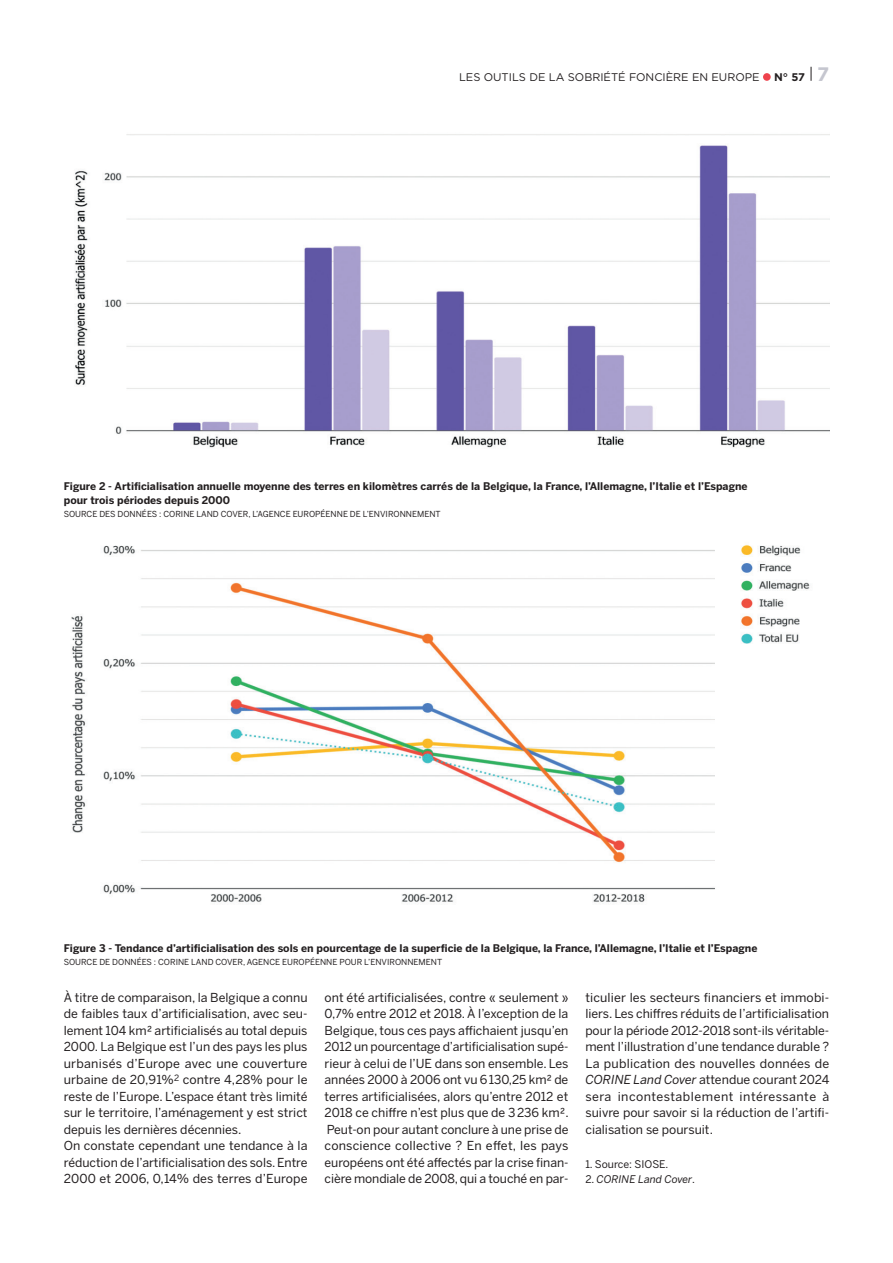
<style>
.page{position:relative;width:893px;height:1263px;background:#fff}
.page>*{position:absolute;margin:0;border:0;box-sizing:border-box;transform-origin:0 0}
.t1{font:12.3px/16.5px "Benton Sans";color:#231f20;text-align:justify}
.t2{font:11.1px "Gotham";color:#231f20}
.t3{font:700 11.1px "Gotham";color:#231f20}
.t4{font:700 10.5px/13.5px "Benton Sans";color:#231f20}
.t5{font:italic 10.5px "Benton Sans";color:#231f20}
.t6{font:10.5px "Benton Sans";color:#231f20}
.t7{font:8.25px "Benton Sans";color:#231f20}
.s1{font-size:19.5px;color:#c5c6cf}
.s2{font-style:italic}
.s3{font-style:normal}
</style>
<div class="page">
<div style="left:763px;top:73px;width:8px;height:8px;background:#ee434d;border-radius:50%"></div>
<svg style="left:811px;top:67px;width:1px;height:14px"></svg>
<img style="left:74px;top:134px;width:755px;height:314px">
<img style="left:71px;top:545px;width:739px;height:358px">
<p class="t2" style="left:459px;top:70px;width:302px">LES OUTILS DE LA SOBRIÉTÉ FONCIÈRE EN EUROPE</p>
<p class="t3" style="left:774px;top:69px;width:57px">N° 57 <span class="s1">7</span></p>
<p class="t4" style="left:64px;top:479px;width:685px">Figure 2 - Artificialisation annuelle moyenne des terres en kilomètres carrés de la Belgique, la France, l’Allemagne, l’Italie et l’Espagne pour trois périodes depuis 2000</p>
<p class="t7" style="left:64px;top:509px;width:378px">SOURCE DES DONNÉES : CORINE LAND COVER, L’AGENCE EUROPÉENNE DE L’ENVIRONNEMENT</p>
<p class="t4" style="left:64px;top:941px;width:695px">Figure 3 - Tendance d’artificialisation des sols en pourcentage de la superficie de la Belgique, la France, l’Allemagne, l’Italie et l’Espagne</p>
<p class="t7" style="left:64px;top:957px;width:380px">SOURCE DE DONNÉES : CORINE LAND COVER, AGENCE EUROPÉENNE POUR L’ENVIRONNEMENT</p>
<p class="t1" style="left:64px;top:989px;width:245px;text-align:left">À titre de comparaison, la Belgique a connu de faibles taux d’artificialisation, avec seu&shy;lement 104 km² artificialisés au total depuis 2000. La Belgique est l’un des pays les plus urbanisés d’Europe avec une couverture urbaine de 20,91%<sup>2</sup> contre 4,28% pour le reste de l’Europe. L’espace étant très limité sur le territoire, l’aménagement y est strict depuis les dernières décennies.<br>On constate cependant une tendance à la réduction de l’artificialisation des sols. Entre 2000 et 2006, 0,14% des terres d’Europe</p>
<p class="t1" style="left:325px;top:989px;width:246px">ont été artificialisées, contre « seulement » 0,7% entre 2012 et 2018. À l’exception de la Belgique, tous ces pays affichaient jusqu’en 2012 un pourcentage d’artificialisation supé&shy;rieur à celui de l’UE dans son ensemble. Les années 2000 à 2006 ont vu 6130,25 km² de terres artificialisées, alors qu’entre 2012 et 2018 ce chiffre n’est plus que de 3236 km².<br>Peut-on pour autant conclure à une prise de conscience collective ? En effet, les pays européens ont été affectés par la crise finan&shy;cière mondiale de 2008, qui a touché en par-</p>
<p class="t1" style="left:585px;top:989px;width:245px">ticulier les secteurs financiers et immobi&shy;liers. Les chiffres réduits de l’artificialisation pour la période 2012-2018 sont-ils véritable&shy;ment l’illustration d’une tendance durable ?<br>La publication des nouvelles données de <span class="s2">CORINE Land Cover</span> attendue courant 2024 sera incontestablement intéressante à suivre pour savoir si la réduction de l’artifi&shy;cialisation se poursuit.</p>
<p class="t6" style="left:585px;top:1157px;width:85px">1. Source: SIOSE.</p>
<p class="t5" style="left:585px;top:1173px;width:111px"><span class="s3">2.</span> CORINE Land Cover<span class="s3">.</span></p>
</div>
